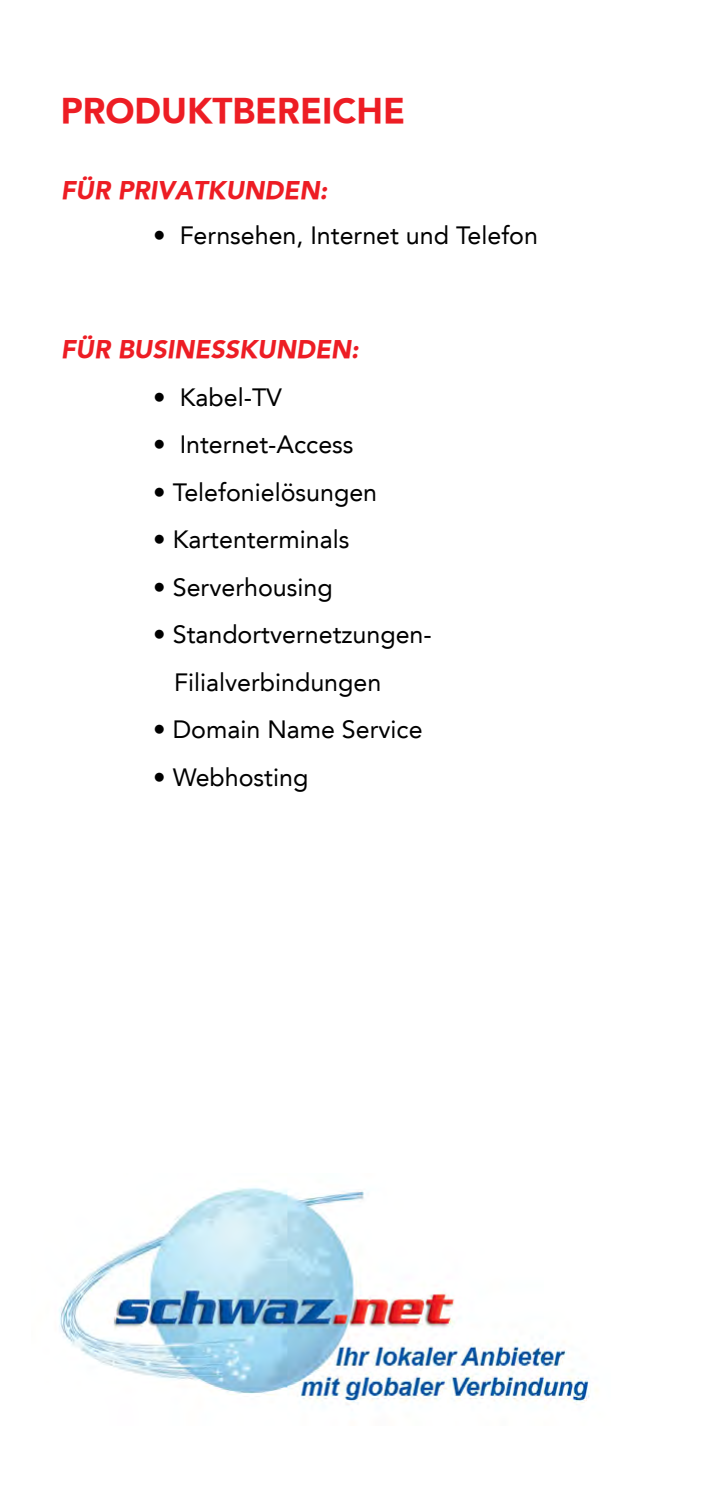
<style>
.page{position:relative;width:702px;height:1489px;background:#fff}
.page>*{position:absolute;margin:0;border:0;box-sizing:border-box;transform-origin:0 0}
.t1{font:900 35px "Avenir";color:#ed1d24}
.t2{font:25px/47.5px "Avenir LT";color:#000}
.t3{font:italic 900 25px "Avenir";color:#ed1d24}
</style>
<div class="page">
<img style="left:59px;top:1187px;width:539px;height:221px">
<h1 class="t1" style="left:61px;top:90px;width:346px">PRODUKTBEREICHE</h1>
<p class="t3" style="left:61px;top:175px;width:268px">FÜR PRIVATKUNDEN:</p>
<p class="t2" style="left:153px;top:212px;width:386px">• Fernsehen, Internet und Telefon</p>
<p class="t3" style="left:61px;top:334px;width:299px">FÜR BUSINESSKUNDEN:</p>
<p class="t2" style="left:153px;top:373px;width:130px">• Kabel-TV</p>
<p class="t2" style="left:153px;top:421px;width:202px">• Internet-Access</p>
<p class="t2" style="left:153px;top:468px;width:225px">• Telefonielösungen</p>
<p class="t2" style="left:153px;top:516px;width:197px">• Kartenterminals</p>
<p class="t2" style="left:153px;top:563px;width:181px">• Serverhousing</p>
<p class="t2" style="left:174px;top:611px;width:259px;text-indent:-21px">• Standortvernetzungen-<br>Filialverbindungen</p>
<p class="t2" style="left:153px;top:706px;width:271px">• Domain Name Service</p>
<p class="t2" style="left:153px;top:753px;width:156px">• Webhosting</p>
</div>
